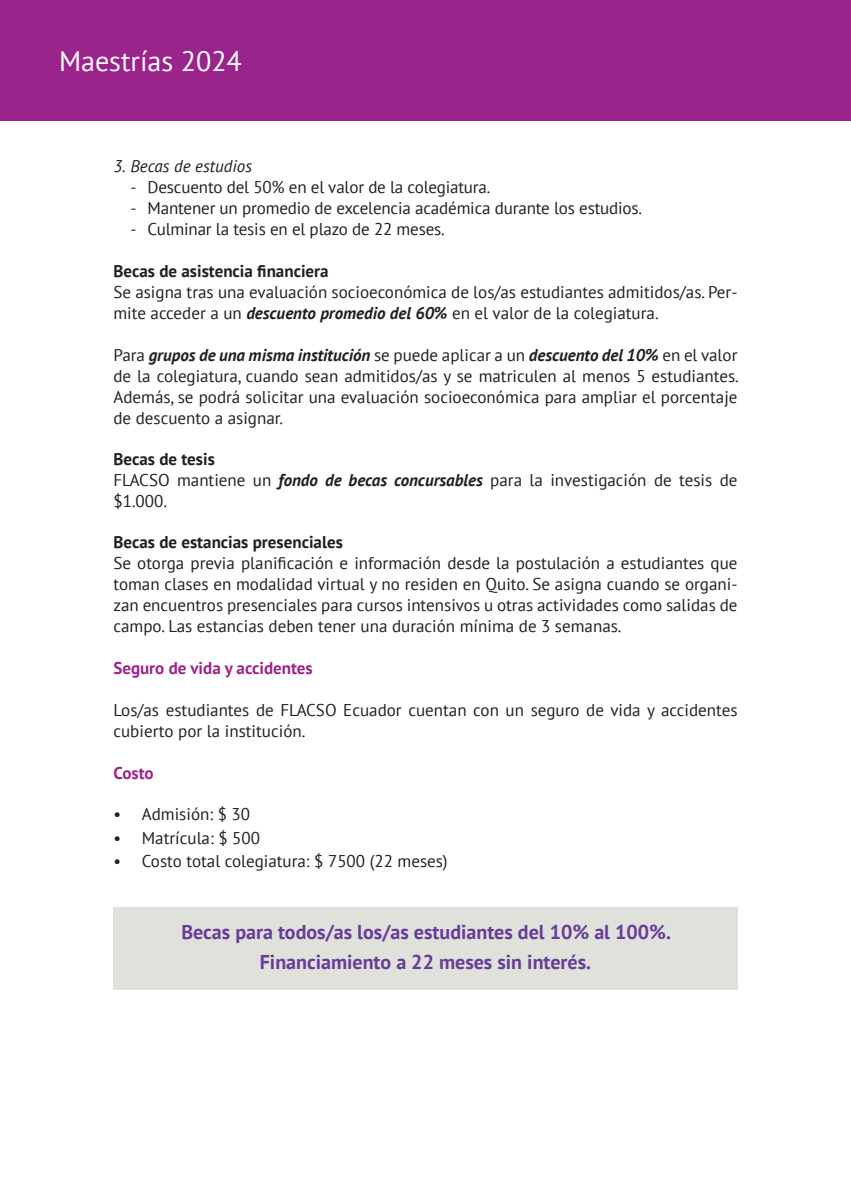
<style>
.page{position:relative;width:851px;height:1191px;background:#fff}
.page>*{position:absolute;margin:0;border:0;box-sizing:border-box;transform-origin:0 0}
.t1{font:28px "PT Sans";color:#fff}
.requisitos{font:700 20px "PT Sans";color:#663d98}
.Texto_principal{font:17px/21px "PT Sans";color:#231f20}
.Texto_principal-2{font:700 17px "PT Sans";color:#231f20}
.requisitos-2{font:17px "PT Sans";color:#231f20}
.Subtítulo{font:700 17px "PT Sans";color:#9a248b}
.Texto_principal-3{font:italic 17px "PT Sans";color:#231f20}
.s1{font-weight:700;font-style:italic}
</style>
<div class="page">
<div style="left:113px;top:907px;width:624px;height:82px;background:#e1e1db"></div>
<div style="left:0;top:0;width:850px;height:120px;background:#9a248b"></div>
<p class="t1" style="left:59px;top:43px;width:184px">Maestrías 2024</p>
<p class="Texto_principal-3" style="left:113px;top:155px;width:140px">3. Becas de estudios</p>
<p class="Texto_principal" style="left:130px;top:176px;width:361px">- Descuento del 50% en el valor de la colegiatura.</p>
<p class="Texto_principal" style="left:130px;top:197px;width:513px">- Mantener un promedio de excelencia académica durante los estudios.</p>
<p class="Texto_principal" style="left:130px;top:218px;width:316px">- Culminar la tesis en el plazo de 22 meses.</p>
<p class="Texto_principal-2" style="left:113px;top:259px;width:217px">Becas de asistencia financiera</p>
<p class="Texto_principal" style="left:113px;top:281px;width:625px">Se asigna tras una evaluación socioeconómica de los/as estudiantes admitidos/as. Per&shy;mite acceder a un <span class="s1">descuento promedio del 60%</span> en el valor de la colegiatura.</p>
<p class="Texto_principal" style="left:113px;top:344px;width:626px;text-align:justify">Para <span class="s1">grupos de una misma institución</span> se puede aplicar a un <span class="s1">descuento del 10%</span> en el valor de la colegiatura, cuando sean admitidos/as y se matriculen al menos 5 estudiantes.<br>Además, se podrá solicitar una evaluación socioeconómica para ampliar el porcentaje de descuento a asignar.</p>
<p class="Texto_principal-2" style="left:113px;top:447px;width:103px">Becas de tesis</p>
<p class="Texto_principal" style="left:113px;top:469px;width:625px">FLACSO mantiene un <span class="s1">fondo de becas concursables</span> para la investigación de tesis de $1.000.</p>
<p class="Texto_principal-2" style="left:113px;top:530px;width:231px">Becas de estancias presenciales</p>
<p class="Texto_principal" style="left:113px;top:552px;width:625px;text-align:justify">Se otorga previa planificación e información desde la postulación a estudiantes que toman clases en modalidad virtual y no residen en Quito. Se asigna cuando se organi&shy;zan encuentros presenciales para cursos intensivos u otras actividades como salidas de campo. Las estancias deben tener una duración mínima de 3 semanas.</p>
<p class="Subtítulo" style="left:113px;top:656px;width:201px">Seguro de vida y accidentes</p>
<p class="Texto_principal" style="left:113px;top:699px;width:625px">Los/as estudiantes de FLACSO Ecuador cuentan con un seguro de vida y accidentes cubierto por la institución.</p>
<p class="Subtítulo" style="left:113px;top:761px;width:42px">Costo</p>
<p class="requisitos-2" style="left:113px;top:803px;width:138px">• Admisión: $ 30</p>
<p class="requisitos-2" style="left:113px;top:826px;width:148px">• Matrícula: $ 500</p>
<p class="requisitos-2" style="left:113px;top:850px;width:336px">• Costo total colegiatura: $ 7500 (22 meses)</p>
<p class="requisitos" style="left:181px;top:919px;width:491px">Becas para todos/as los/as estudiantes del 10% al 100%.</p>
<p class="requisitos" style="left:260px;top:948px;width:333px">Financiamiento a 22 meses sin interés.</p>
</div>
